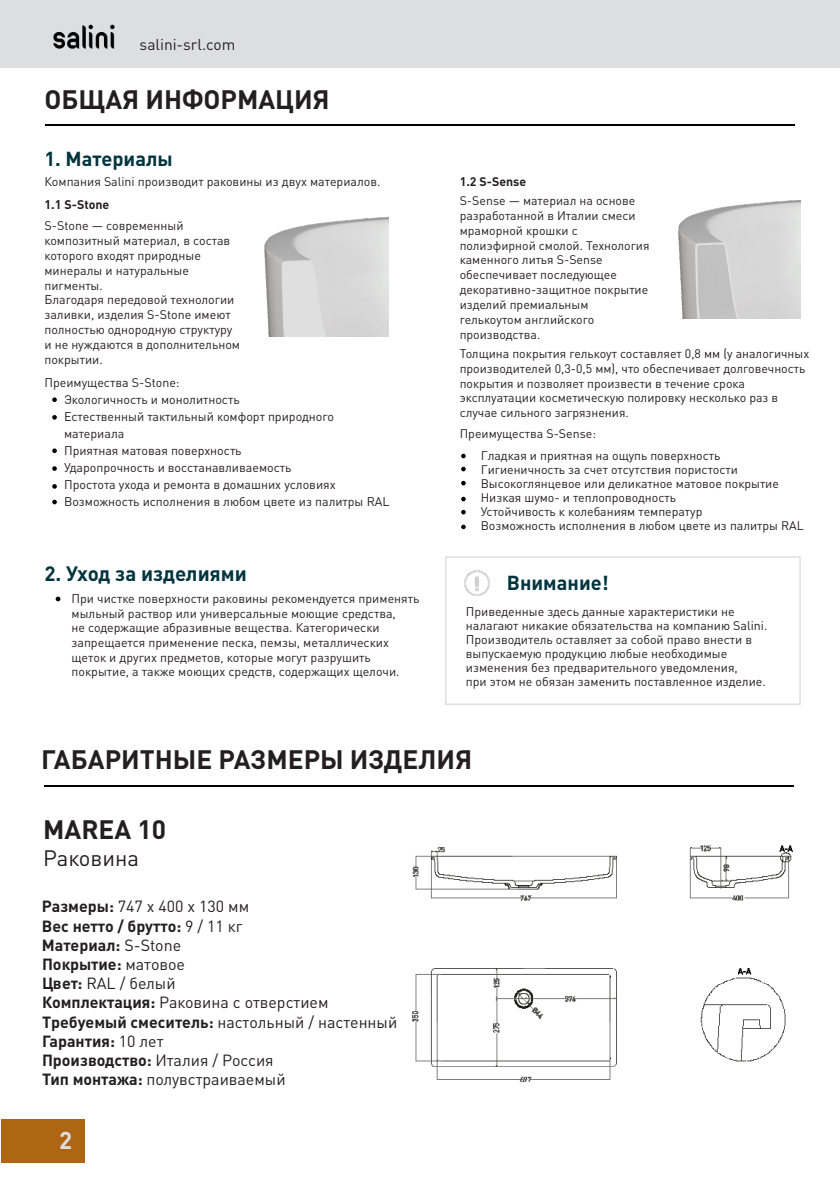
<style>
.page{position:relative;width:840px;height:1191px;background:#fff}
.page>*{position:absolute;margin:0;border:0;box-sizing:border-box;transform-origin:0 0}
.t1{font:700 26.4px "DIN Pro";color:#231f20}
.t2{font:700 24px "DIN Pro";color:#dddee0}
.t3{font:22px "DIN Pro";color:#231f20}
.t4{font:700 20.6px "DIN Pro";letter-spacing:-.005em;color:#00343e}
.t5{font:700 20px "DIN Pro";color:#00343e}
.t6{font:16px/19.2px "DIN Pro";color:#231f20}
.t7{font:15.6px "DIN Pro";color:#231f20}
.t8{font:12.4px/15px "DIN Pro";color:#231f20}
.t9{font:700 12.4px "DIN Pro";color:#231f20}
.s1{font-weight:700}
</style>
<div class="page">
<div style="left:0;top:0;width:839px;height:67px;background:#dddee0"></div>
<img style="left:53px;top:24px;width:62px;height:25px">
<img style="left:264px;top:217px;width:124px;height:119px">
<svg style="left:52px;top:397px;width:5px;height:5px"></svg>
<svg style="left:52px;top:415px;width:5px;height:5px"></svg>
<svg style="left:52px;top:448px;width:5px;height:5px"></svg>
<svg style="left:52px;top:466px;width:5px;height:5px"></svg>
<svg style="left:52px;top:484px;width:5px;height:5px"></svg>
<svg style="left:52px;top:500px;width:5px;height:4px"></svg>
<hr style="left:45px;top:124px;width:749px;height:2px;background:#000">
<img style="left:678px;top:200px;width:122px;height:118px">
<svg style="left:461px;top:467px;width:4px;height:4px"></svg>
<svg style="left:461px;top:454px;width:4px;height:4px"></svg>
<svg style="left:461px;top:481px;width:4px;height:4px"></svg>
<svg style="left:461px;top:497px;width:4px;height:4px"></svg>
<svg style="left:461px;top:510px;width:4px;height:4px"></svg>
<svg style="left:461px;top:524px;width:4px;height:5px"></svg>
<svg style="left:56px;top:596px;width:4px;height:5px"></svg>
<div style="left:444px;top:556px;width:356px;height:149px;border:1px solid #dddee0"></div>
<img style="left:464px;top:570px;width:26px;height:26px">
<hr style="left:44px;top:784px;width:749px;height:2px;background:#000">
<div style="left:1px;top:1119px;width:83px;height:43px;background:#ae6514"></div>
<img style="left:412px;top:845px;width:381px;height:238px">
<p class="t7" style="left:140px;top:32px;width:97px">salini-srl.com</p>
<p class="t1" style="left:44px;top:77px;width:287px">ОБЩАЯ ИНФОРМАЦИЯ</p>
<p class="t5" style="left:44px;top:142px;width:130px">1. Материалы</p>
<p class="t8" style="left:44px;top:173px;width:337px">Компания Salini производит раковины из двух материалов.</p>
<p class="t9" style="left:44px;top:194px;width:66px">1.1 S-Stone</p>
<p class="t8" style="left:44px;top:217px;width:141px">S-Stone — современный</p>
<p class="t8" style="left:44px;top:231px;width:187px">композитный материал, в состав</p>
<p class="t8" style="left:44px;top:246px;width:158px">которого входят природные</p>
<p class="t8" style="left:44px;top:261px;width:146px">минералы и натуральные</p>
<p class="t8" style="left:44px;top:276px;width:60px">пигменты.</p>
<p class="t8" style="left:44px;top:291px;width:197px">Благодаря передовой технологии заливки, изделия S-Stone имеют полностью однородную структуру и не нуждаются в дополнительном покрытии.</p>
<p class="t8" style="left:44px;top:373px;width:137px">Преимущества S-Stone:</p>
<p class="t8" style="left:64px;top:390px;width:177px">Экологичность и монолитность</p>
<p class="t8" style="left:64px;top:407px;width:271px">Естественный тактильный комфорт природного</p>
<p class="t8" style="left:64px;top:425px;width:62px">материала</p>
<p class="t8" style="left:64px;top:442px;width:179px">Приятная матовая поверхность</p>
<p class="t8" style="left:64px;top:459px;width:229px">Ударопрочность и восстанавливаемость</p>
<p class="t8" style="left:64px;top:476px;width:273px">Простота ухода и ремонта в домашних условиях</p>
<p class="t8" style="left:64px;top:493px;width:327px">Возможность исполнения в любом цвете из палитры RAL</p>
<p class="t4" style="left:44px;top:556px;width:204px">2. Уход за изделиями</p>
<p class="t8" style="left:71px;top:590px;width:349px">При чистке поверхности раковины рекомендуется применять</p>
<p class="t8" style="left:71px;top:604px;width:326px">мыльный раствор или универсальные моющие средства,</p>
<p class="t8" style="left:71px;top:619px;width:309px">не содержащие абразивные вещества. Категорически</p>
<p class="t8" style="left:71px;top:633px;width:319px">запрещается применение песка, пемзы, металлических</p>
<p class="t8" style="left:71px;top:648px;width:300px">щеток и других предметов, которые могут разрушить</p>
<p class="t8" style="left:71px;top:663px;width:329px">покрытие, а также моющих средств, содержащих щелочи.</p>
<p class="t9" style="left:459px;top:171px;width:68px">1.2 S-Sense</p>
<p class="t8" style="left:459px;top:192px;width:177px">S-Sense — материал на основе</p>
<p class="t8" style="left:459px;top:206px;width:177px">разработанной в Италии смеси</p>
<p class="t8" style="left:459px;top:221px;width:119px">мраморной крошки с</p>
<p class="t8" style="left:459px;top:236px;width:191px">полиэфирной смолой. Технология</p>
<p class="t8" style="left:459px;top:251px;width:144px">каменного литья S-Sense</p>
<p class="t8" style="left:459px;top:266px;width:159px">обеспечивает последующее</p>
<p class="t8" style="left:459px;top:281px;width:190px">декоративно-защитное покрытие</p>
<p class="t8" style="left:459px;top:296px;width:130px">изделий премиальным</p>
<p class="t8" style="left:459px;top:311px;width:136px">гелькоутом английского</p>
<p class="t8" style="left:459px;top:326px;width:82px">производства.</p>
<p class="t8" style="left:459px;top:344px;width:351px">Толщина покрытия гелькоут составляет 0,8 мм (у аналогичных</p>
<p class="t8" style="left:459px;top:359px;width:347px">производителей 0,3-0,5 мм), что обеспечивает долговечность покрытия и позволяет произвести в течение срока</p>
<p class="t8" style="left:459px;top:389px;width:320px">эксплуатации косметическую полировку несколько раз в</p>
<p class="t8" style="left:459px;top:404px;width:170px">случае сильного загрязнения.</p>
<p class="t8" style="left:459px;top:425px;width:138px">Преимущества S-Sense:</p>
<p class="t8" style="left:480px;top:446px;width:241px">Гладкая и приятная на ощупь поверхность</p>
<p class="t8" style="left:480px;top:460px;width:258px">Гигиеничность за счет отсутствия пористости</p>
<p class="t8" style="left:480px;top:474px;width:299px">Высокоглянцевое или деликатное матовое покрытие</p>
<p class="t8" style="left:480px;top:488px;width:197px">Низкая шумо- и теплопроводность</p>
<p class="t8" style="left:480px;top:502px;width:223px">Устойчивость к колебаниям температур</p>
<p class="t8" style="left:480px;top:516px;width:324px">Возможность исполнения в любом цвете из палитры RAL</p>
<p class="t5" style="left:506px;top:566px;width:103px">Внимание!</p>
<p class="t8" style="left:465px;top:602px;width:270px">Приведенные здесь данные характеристики не</p>
<p class="t8" style="left:465px;top:616px;width:303px">налагают никакие обязательства на компанию Salini.</p>
<p class="t8" style="left:465px;top:630px;width:288px">Производитель оставляет за собой право внести в</p>
<p class="t8" style="left:465px;top:644px;width:263px">выпускаемую продукцию любые необходимые</p>
<p class="t8" style="left:465px;top:658px;width:273px">изменения без предварительного уведомления,</p>
<p class="t8" style="left:465px;top:672px;width:301px">при этом не обязан заменить поставленное изделие.</p>
<p class="t1" style="left:41px;top:737px;width:432px">ГАБАРИТНЫЕ РАЗМЕРЫ ИЗДЕЛИЯ</p>
<p class="t1" style="left:43px;top:808px;width:124px">MAREA 10</p>
<p class="t3" style="left:43px;top:840px;width:97px">Раковина</p>
<p class="t6" style="left:42px;top:895px;width:356px"><span class="s1">Размеры:</span> 747 x 400 x 130 мм<br><span class="s1">Вес нетто / брутто:</span> 9 / 11 кг<br><span class="s1">Материал:</span> S-Stone<br><span class="s1">Покрытие:</span> матовое<br><span class="s1">Цвет:</span> RAL / белый<br><span class="s1">Комплектация:</span> Раковина с отверстием<br><span class="s1">Требуемый смеситель:</span> настольный / настенный<br><span class="s1">Гарантия:</span> 10 лет<br><span class="s1">Производство:</span> Италия / Россия<br><span class="s1">Тип монтажа:</span> полувстраиваемый</p>
<p class="t2" style="left:59px;top:1120px;width:15px">2</p>
</div>
